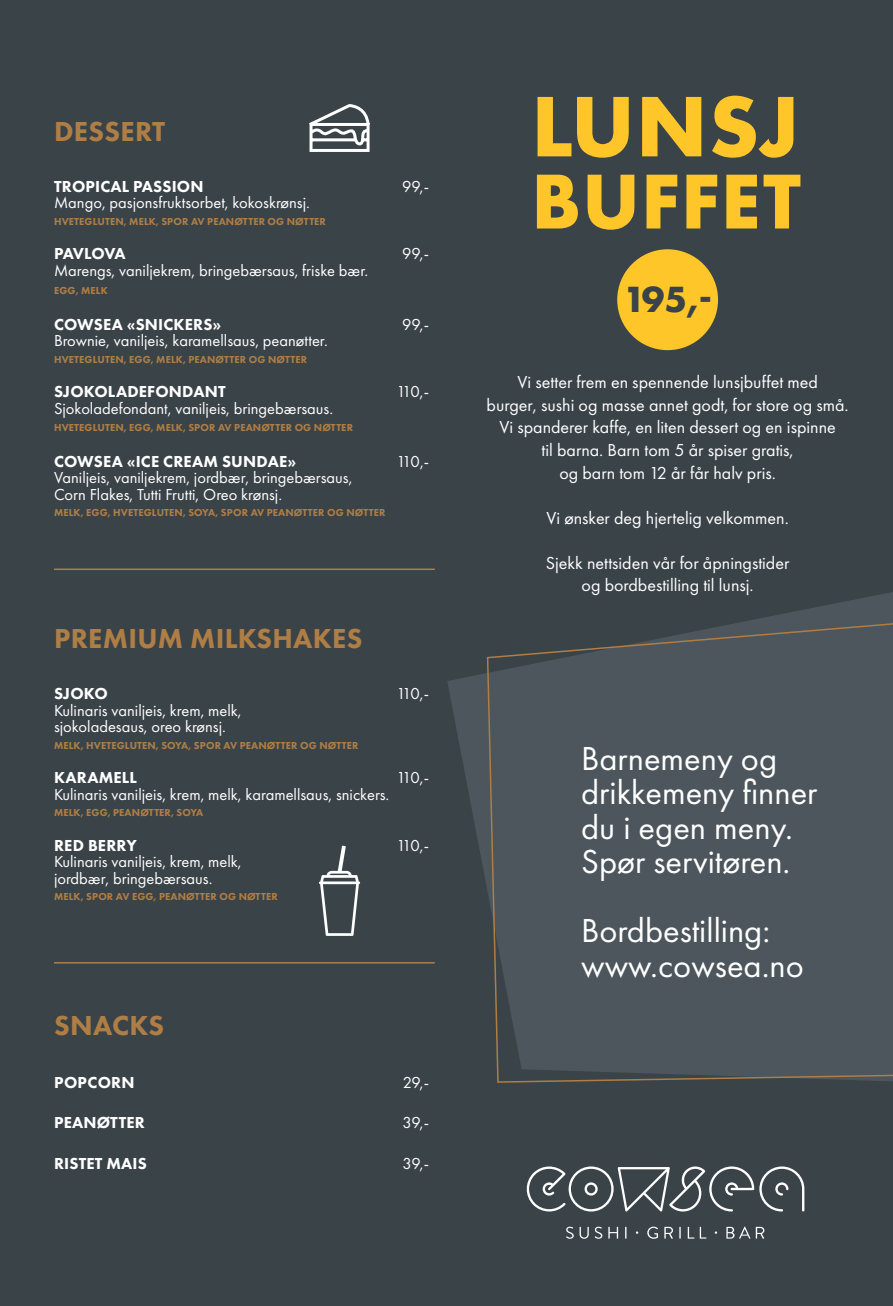
<style>
.page{position:relative;width:893px;height:1306px;background:#fff}
.page>*{position:absolute;margin:0;border:0;box-sizing:border-box;transform-origin:0 0}
.t1{font:700 89.1px "Futura PT";letter-spacing:-.005em;color:#ffc629}
.t2{font:700 80.7px "Futura PT";letter-spacing:.01em;color:#ffc629}
.t3{font:700 37.8px "Futura PT";color:#3a4348}
.t4{font:34.5px/34.5px "Futura PT";color:#fff}
.t5{font:800 28.5px "Futura PT";letter-spacing:.01em;color:#af7e45}
.t6{font:18px/22.5px "Futura PT";color:#fff;text-align:center}
.t7{font:16.5px/16.5px "Futura PT";color:#fff}
.t8{font:800 16.5px "Futura PT";letter-spacing:.01em;color:#fff}
.t9{font:800 16.5px "Futura PT";letter-spacing:-.035em;color:#fff}
.t10{font:800 10.5px "Futura PT";letter-spacing:.01em;color:#af7e45}
</style>
<div class="page">
<div style="left:0;top:0;width:893px;height:1305px;background:#3a4348"></div>
<svg style="left:447px;top:592px;width:446px;height:289px"></svg>
<svg style="left:486px;top:620px;width:407px;height:463px;background:#4b555a"></svg>
<hr style="left:54px;top:568px;width:381px;height:2px;background:#af7e45">
<hr style="left:54px;top:962px;width:381px;height:1px;background:#af7e45">
<svg style="left:526px;top:1166px;width:278px;height:45px"></svg>
<svg style="left:566px;top:1226px;width:8px;height:12px"></svg>
<svg style="left:580px;top:1226px;width:9px;height:12px"></svg>
<svg style="left:595px;top:1226px;width:7px;height:12px"></svg>
<svg style="left:608px;top:1226px;width:10px;height:12px"></svg>
<svg style="left:625px;top:1226px;width:1px;height:12px"></svg>
<svg style="left:647px;top:1226px;width:11px;height:12px"></svg>
<svg style="left:664px;top:1226px;width:9px;height:12px"></svg>
<svg style="left:679px;top:1226px;width:2px;height:12px"></svg>
<svg style="left:688px;top:1226px;width:6px;height:12px"></svg>
<svg style="left:700px;top:1226px;width:6px;height:12px"></svg>
<svg style="left:726px;top:1226px;width:24px;height:12px"></svg>
<svg style="left:756px;top:1226px;width:8px;height:12px"></svg>
<svg style="left:319px;top:845px;width:41px;height:90px"></svg>
<div style="left:617px;top:249px;width:101px;height:101px;background:#ffc629;border-radius:50%"></div>
<svg style="left:309px;top:104px;width:61px;height:48px"></svg>
<h3 class="t5" style="left:54px;top:113px;width:113px">DESSERT</h3>
<p class="t8" style="left:54px;top:176px;width:151px">TROPICAL PASSION</p>
<p class="t7" style="left:402px;top:178px;width:28px">99,-</p>
<p class="t7" style="left:54px;top:194px;width:257px">Mango, pasjonsfruktsorbet, kokoskrønsj.</p>
<p class="t10" style="left:54px;top:215px;width:273px">HVETEGLUTEN, MELK, SPOR AV PEANØTTER OG NØTTER</p>
<p class="t9" style="left:54px;top:243px;width:73px">PAVLOVA</p>
<p class="t7" style="left:402px;top:245px;width:28px">99,-</p>
<p class="t7" style="left:54px;top:262px;width:316px">Marengs, vaniljekrem, bringebærsaus, friske bær.</p>
<p class="t10" style="left:54px;top:284px;width:55px">EGG, MELK</p>
<p class="t8" style="left:54px;top:314px;width:169px">COWSEA «SNICKERS»</p>
<p class="t7" style="left:402px;top:316px;width:28px">99,-</p>
<p class="t7" style="left:54px;top:332px;width:275px">Brownie, vaniljeis, karamellsaus, peanøtter.</p>
<p class="t10" style="left:54px;top:353px;width:255px">HVETEGLUTEN, EGG, MELK, PEANØTTER OG NØTTER</p>
<p class="t8" style="left:54px;top:381px;width:173px">SJOKOLADEFONDANT</p>
<p class="t7" style="left:397px;top:383px;width:34px">110,-</p>
<p class="t7" style="left:54px;top:400px;width:281px">Sjokoladefondant, vaniljeis, bringebærsaus.</p>
<p class="t10" style="left:54px;top:420px;width:300px">HVETEGLUTEN, EGG, MELK, SPOR AV PEANØTTER OG NØTTER</p>
<p class="t8" style="left:54px;top:450px;width:244px">COWSEA «ICE CREAM SUNDAE»</p>
<p class="t7" style="left:397px;top:452px;width:34px">110,-</p>
<p class="t7" style="left:54px;top:469px;width:300px">Vaniljeis, vaniljekrem, jordbær, bringebærsaus,<br>Corn Flakes, Tutti Frutti, Oreo krønsj.</p>
<p class="t10" style="left:54px;top:506px;width:333px">MELK, EGG, HVETEGLUTEN, SOYA, SPOR AV PEANØTTER OG NØTTER</p>
<h3 class="t5" style="left:54px;top:620px;width:310px">PREMIUM MILKSHAKES</h3>
<p class="t8" style="left:54px;top:683px;width:55px">SJOKO</p>
<p class="t7" style="left:397px;top:685px;width:34px">110,-</p>
<p class="t7" style="left:54px;top:701px;width:189px">Kulinaris vaniljeis, krem, melk, sjokoladesaus, oreo krønsj.</p>
<p class="t10" style="left:54px;top:738px;width:306px">MELK, HVETEGLUTEN, SOYA, SPOR AV PEANØTTER OG NØTTER</p>
<p class="t8" style="left:54px;top:767px;width:84px">KARAMELL</p>
<p class="t7" style="left:397px;top:769px;width:34px">110,-</p>
<p class="t7" style="left:54px;top:785px;width:337px">Kulinaris vaniljeis, krem, melk, karamellsaus, snickers.</p>
<p class="t10" style="left:54px;top:806px;width:151px">MELK, EGG, PEANØTTER, SOYA</p>
<p class="t8" style="left:54px;top:834px;width:84px">RED BERRY</p>
<p class="t7" style="left:397px;top:836px;width:34px">110,-</p>
<p class="t7" style="left:54px;top:853px;width:189px">Kulinaris vaniljeis, krem, melk, jordbær, bringebærsaus.</p>
<p class="t10" style="left:54px;top:890px;width:225px">MELK, SPOR AV EGG, PEANØTTER OG NØTTER</p>
<h3 class="t5" style="left:54px;top:1007px;width:111px">SNACKS</h3>
<p class="t8" style="left:54px;top:1071px;width:82px">POPCORN</p>
<p class="t7" style="left:403px;top:1073px;width:28px">29,-</p>
<p class="t8" style="left:54px;top:1112px;width:92px">PEANØTTER</p>
<p class="t7" style="left:402px;top:1114px;width:28px">39,-</p>
<p class="t8" style="left:54px;top:1152px;width:94px">RISTET MAIS</p>
<p class="t7" style="left:402px;top:1154px;width:28px">39,-</p>
<h1 class="t1" style="left:531px;top:69px;width:270px">LUNSJ</h1>
<h2 class="t2" style="left:531px;top:149px;width:271px">BUFFET</h2>
<h3 class="t3" style="left:623px;top:275px;width:91px">195,-</h3>
<p class="t6" style="left:487px;top:371px;width:363px">Vi setter frem en spennende lunsjbuffet med<br>burger, sushi og masse annet godt, for store og små.<br>Vi spanderer kaffe, en liten dessert og en ispinne<br>til barna. Barn tom 5 år spiser gratis,<br>og barn tom 12 år får halv pris.</p>
<p class="t6" style="left:546px;top:506px;width:244px">Vi ønsker deg hjertelig velkommen.</p>
<p class="t6" style="left:546px;top:551px;width:245px">Sjekk nettsiden vår for åpningstider og bordbestilling til lunsj.</p>
<h3 class="t4" style="left:581px;top:741px;width:238px">Barnemeny og drikkemeny finner du i egen meny.<br>Spør servitøren.</h3>
<h3 class="t4" style="left:581px;top:913px;width:224px">Bordbestilling: www.cowsea.no</h3>
</div>
